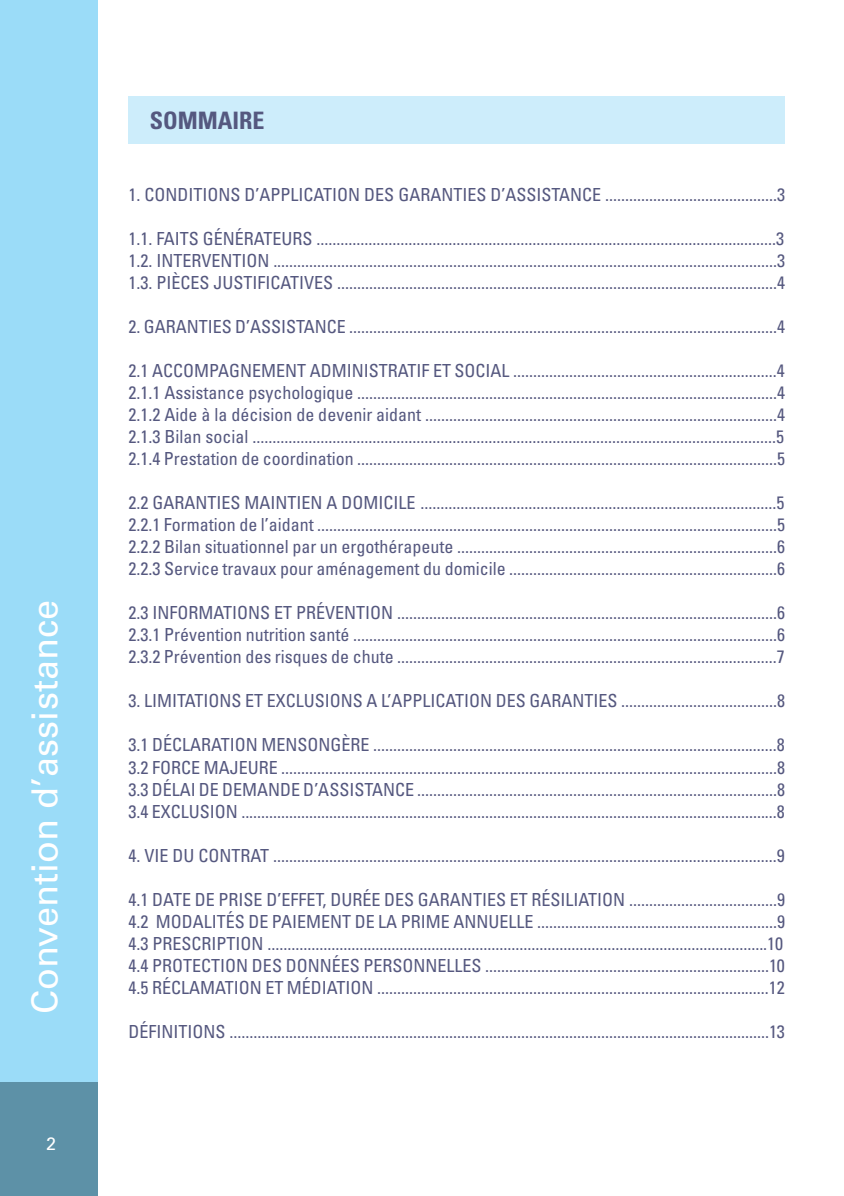
<style>
.page{position:relative;width:844px;height:1196px;background:#fff}
.page>*{position:absolute;margin:0;border:0;box-sizing:border-box;transform-origin:0 0}
.t1{font:36px "Univers LT Std";color:#fff}
.t2{font:700 condensed 24px "Univers LT Std";color:#55587f}
.t3{font:condensed 18px/22px "Univers LT Std";color:#55587f;text-align:justify}
.t4{font:18px "Univers LT Std";color:#fff}
</style>
<div class="page">
<div style="left:129px;top:97px;width:656px;height:47px;background:#cdedfb"></div>
<div style="left:0;top:0;width:98px;height:1081px;background:#9bdcf8"></div>
<div style="left:0;top:1081px;width:98px;height:114px;background:#5d91a7"></div>
<h1 class="t1" style="left:23px;top:1013px;width:415px;rotate:-90deg">Convention d’assistance</h1>
<p class="t4" style="left:46px;top:1133px;width:12px">2</p>
<h2 class="t2" style="left:150px;top:106px;width:116px">SOMMAIRE</h2>
<p class="t3" style="left:129px;top:183px;width:658px">1. CONDITIONS D’APPLICATION DES GARANTIES D’ASSISTANCE ...........................................3</p>
<p class="t3" style="left:129px;top:227px;width:658px">1.1. FAITS GÉNÉRATEURS ...................................................................................................................3<br>1.2. INTERVENTION ..............................................................................................................................3<br>1.3. PIÈCES JUSTIFICATIVES ..............................................................................................................4</p>
<p class="t3" style="left:129px;top:315px;width:658px">2. GARANTIES D’ASSISTANCE ...........................................................................................................4</p>
<p class="t3" style="left:129px;top:359px;width:658px">2.1 ACCOMPAGNEMENT ADMINISTRATIF ET SOCIAL ..................................................................4<br>2.1.1 Assistance psychologique .........................................................................................................4<br>2.1.2 Aide à la décision de devenir aidant ........................................................................................4<br>2.1.3 Bilan social ...................................................................................................................................5<br>2.1.4 Prestation de coordination .........................................................................................................5</p>
<p class="t3" style="left:129px;top:491px;width:658px">2.2 GARANTIES MAINTIEN A DOMICILE .........................................................................................5<br>2.2.1 Formation de l’aidant ...................................................................................................................5<br>2.2.2 Bilan situationnel par un ergothérapeute ................................................................................6<br>2.2.3 Service travaux pour aménagement du domicile ...................................................................6</p>
<p class="t3" style="left:129px;top:601px;width:658px">2.3 INFORMATIONS ET PRÉVENTION ...............................................................................................6<br>2.3.1 Prévention nutrition santé ..........................................................................................................6<br>2.3.2 Prévention des risques de chute ...............................................................................................7</p>
<p class="t3" style="left:129px;top:689px;width:658px">3. LIMITATIONS ET EXCLUSIONS A L’APPLICATION DES GARANTIES .......................................8</p>
<p class="t3" style="left:129px;top:733px;width:658px">3.1 DÉCLARATION MENSONGÈRE .....................................................................................................8<br>3.2 FORCE MAJEURE ............................................................................................................................8<br>3.3 DÉLAI DE DEMANDE D’ASSISTANCE ..........................................................................................8<br>3.4 EXCLUSION ......................................................................................................................................8</p>
<p class="t3" style="left:129px;top:843px;width:658px">4. VIE DU CONTRAT ..............................................................................................................................9</p>
<p class="t3" style="left:129px;top:887px;width:658px">4.1 DATE DE PRISE D’EFFET, DURÉE DES GARANTIES ET RÉSILIATION .....................................9<br>4.2 MODALITÉS DE PAIEMENT DE LA PRIME ANNUELLE ............................................................9<br>4.3 PRESCRIPTION .............................................................................................................................10<br>4.4 PROTECTION DES DONNÉES PERSONNELLES .......................................................................10<br>4.5 RÉCLAMATION ET MÉDIATION ..................................................................................................12</p>
<p class="t3" style="left:129px;top:1019px;width:658px">DÉFINITIONS .......................................................................................................................................13</p>
</div>
